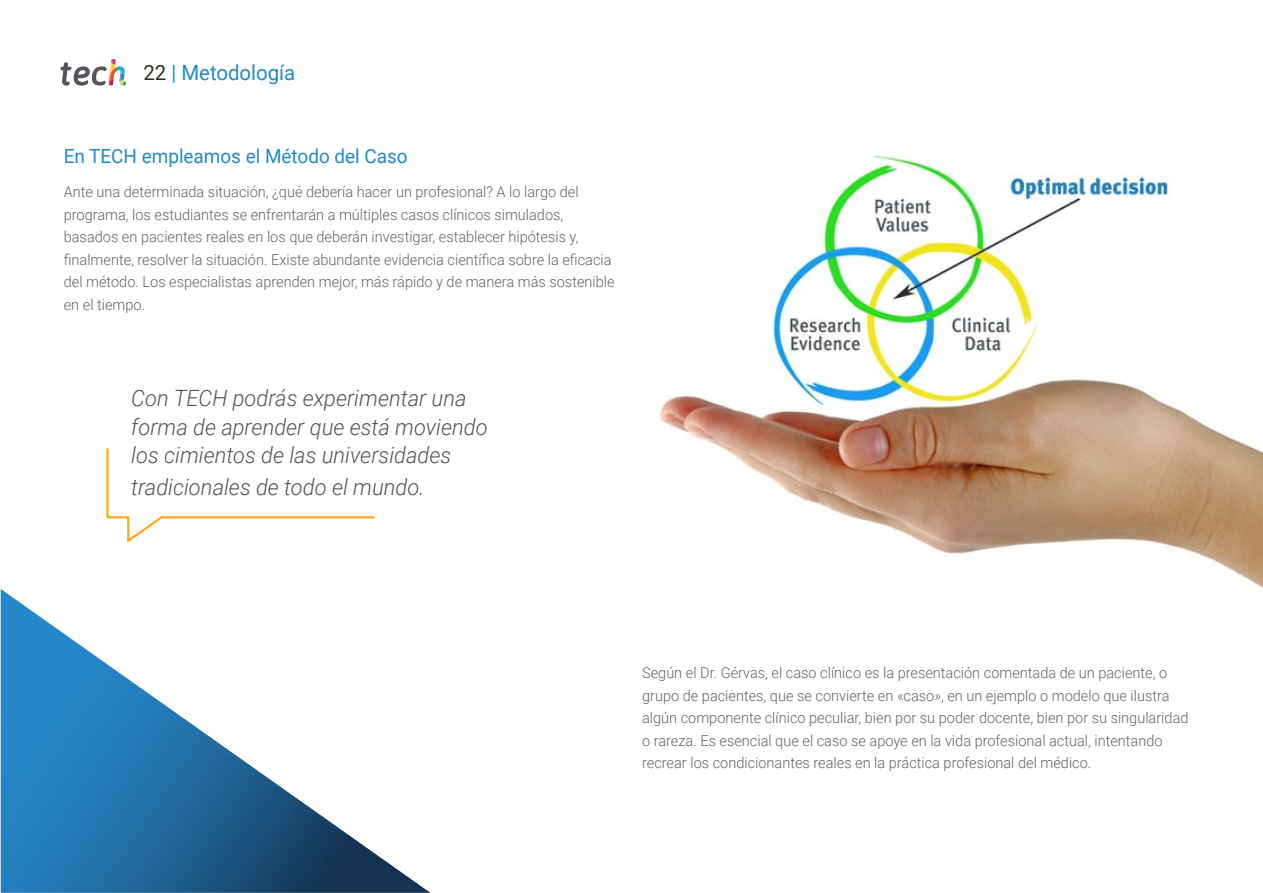
<style>
.page{position:relative;width:1263px;height:893px;background:#fff}
.page>*{position:absolute;margin:0;border:0;box-sizing:border-box;transform-origin:0 0}
.t1{font:italic 300 22.5px/28.5px "Roboto";color:#52555b}
.t2{font:21px "Roboto";color:#2488c9}
.t3{font:19.5px "Roboto";color:#2488c9}
.t4{font:300 15px/22.5px "Roboto";color:#61646a}
.s1{color:#312e20}
</style>
<div class="page">
<img style="left:659px;top:155px;width:604px;height:434px">
<svg style="left:61px;top:59px;width:65px;height:27px"></svg>
<svg style="left:1px;top:589px;width:429px;height:304px"></svg>
<svg style="left:106px;top:448px;width:269px;height:94px"></svg>
<h2 class="t2" style="left:144px;top:57px;width:153px"><span class="s1">22</span> | Metodología</h2>
<h3 class="t3" style="left:64px;top:143px;width:345px">En TECH empleamos el Método del Caso</h3>
<p class="t4" style="left:64px;top:180px;width:552px">Ante una determinada situación, ¿qué debería hacer un profesional? A lo largo del programa, los estudiantes se enfrentarán a múltiples casos clínicos simulados, basados en pacientes reales en los que deberán investigar, establecer hipótesis y, finalmente, resolver la situación. Existe abundante evidencia científica sobre la eficacia del método. Los especialistas aprenden mejor, más rápido y de manera más sostenible en el tiempo.</p>
<h1 class="t1" style="left:131px;top:383px;width:358px">Con TECH podrás experimentar una forma de aprender que está moviendo los cimientos de las universidades</h1>
<h1 class="t1" style="left:131px;top:472px;width:295px">tradicionales de todo el mundo.</h1>
<p class="t4" style="left:642px;top:661px;width:548px">Según el Dr. Gérvas, el caso clínico es la presentación comentada de un paciente, o grupo de pacientes, que se convierte en «caso», en un ejemplo o modelo que ilustra algún componente clínico peculiar, bien por su poder docente, bien por su singularidad o rareza. Es esencial que el caso se apoye en la vida profesional actual, intentando recrear los condicionantes reales en la práctica profesional del médico.</p>
</div>
